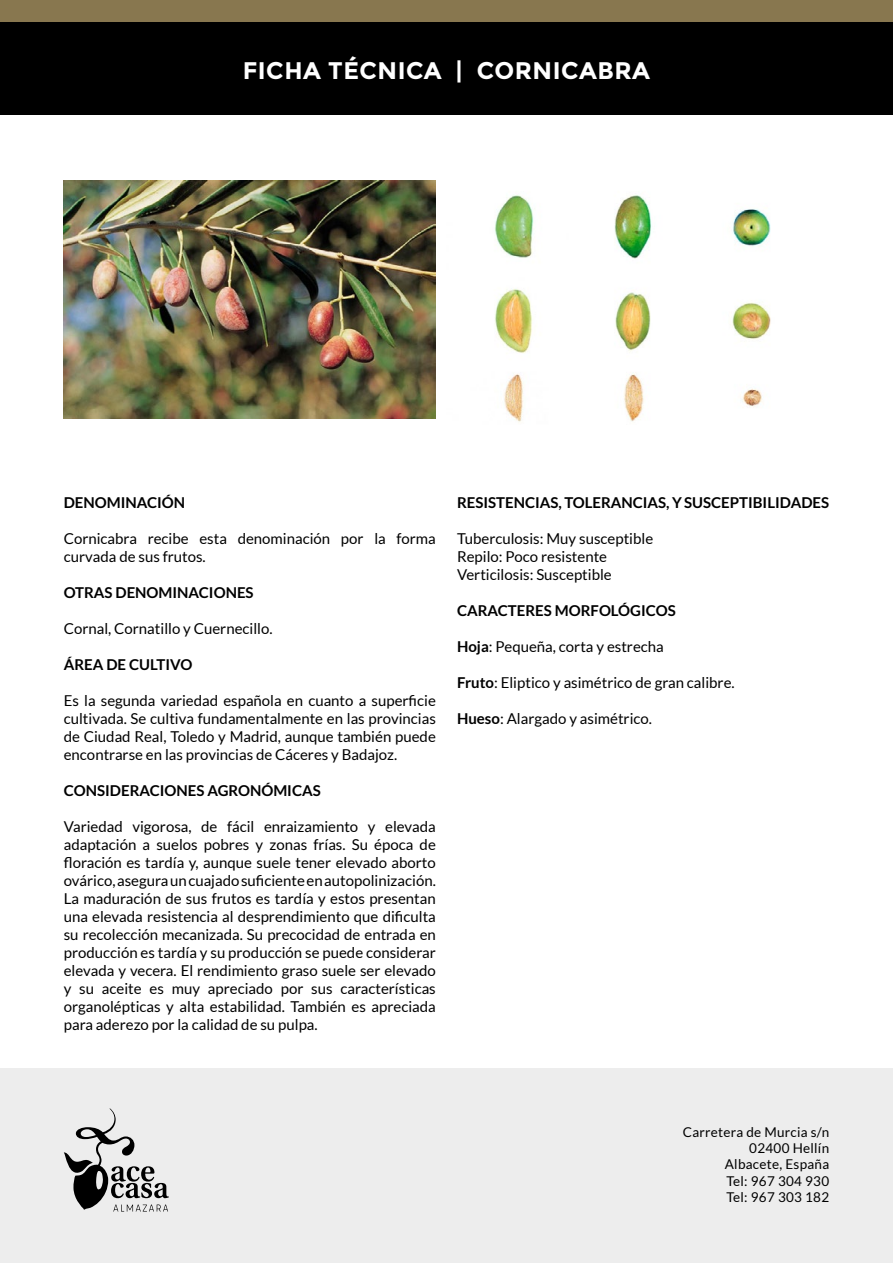
<style>
.page{position:relative;width:893px;height:1263px;background:#fff}
.page>*{position:absolute;margin:0;border:0;box-sizing:border-box;transform-origin:0 0}
.t1{font:700 24px "Montserrat";letter-spacing:.02em;color:#fff}
.t2{font:15px/18px "Lato";color:#000}
.t3{font:700 15px "Lato";color:#000}
.t4{font:13.5px/16.2px "Lato";letter-spacing:.02em;color:#000;text-align:right}
.s1{font-weight:700}
</style>
<div class="page">
<div style="left:0;top:21px;width:893px;height:94px;background:#000"></div>
<div style="left:0;top:0;width:893px;height:21px;background:#88774f"></div>
<div style="left:0;top:1068px;width:893px;height:195px;background:#ededed"></div>
<svg style="left:64px;top:1108px;width:105px;height:103px"></svg>
<img style="left:494px;top:195px;width:277px;height:227px">
<img style="left:64px;top:181px;width:372px;height:238px">
<h1 class="t1" style="left:243px;top:56px;width:409px">FICHA TÉCNICA | CORNICABRA</h1>
<p class="t3" style="left:64px;top:494px;width:123px">DENOMINACIÓN</p>
<p class="t2" style="left:64px;top:529px;width:374px">Cornicabra recibe esta denominación por la forma curvada de sus frutos.</p>
<p class="t3" style="left:64px;top:584px;width:191px">OTRAS DENOMINACIONES</p>
<p class="t2" style="left:64px;top:619px;width:210px">Cornal, Cornatillo y Cuernecillo.</p>
<p class="t3" style="left:64px;top:656px;width:130px">ÁREA DE CULTIVO</p>
<p class="t2" style="left:64px;top:691px;width:374px;text-align:justify">Es la segunda variedad española en cuanto a superficie cultivada. Se cultiva fundamentalmente en las provincias de Ciudad Real, Toledo y Madrid, aunque también puede encontrarse en las provincias de Cáceres y Badajoz.</p>
<p class="t3" style="left:64px;top:782px;width:258px">CONSIDERACIONES AGRONÓMICAS</p>
<p class="t2" style="left:64px;top:817px;width:374px;text-align:justify">Variedad vigorosa, de fácil enraizamiento y elevada adaptación a suelos pobres y zonas frías. Su época de floración es tardía y, aunque suele tener elevado aborto ovárico, asegura un cuajado suficiente en autopolinización.<br>La maduración de sus frutos es tardía y estos presentan una elevada resistencia al desprendimiento que dificulta su recolección mecanizada. Su precocidad de entrada en producción es tardía y su producción se puede considerar elevada y vecera. El rendimiento graso suele ser elevado y su aceite es muy apreciado por sus características organolépticas y alta estabilidad. También es apreciada para aderezo por la calidad de su pulpa.</p>
<p class="t3" style="left:457px;top:494px;width:374px">RESISTENCIAS, TOLERANCIAS, Y SUSCEPTIBILIDADES</p>
<p class="t2" style="left:457px;top:529px;width:198px">Tuberculosis: Muy susceptible<br>Repilo: Poco resistente<br>Verticilosis: Susceptible</p>
<p class="t3" style="left:457px;top:602px;width:220px">CARACTERES MORFOLÓGICOS</p>
<p class="t2" style="left:457px;top:637px;width:208px"><span class="s1">Hoja</span>: Pequeña, corta y estrecha</p>
<p class="t2" style="left:457px;top:673px;width:279px"><span class="s1">Fruto</span>: Eliptico y asimétrico de gran calibre.</p>
<p class="t2" style="left:457px;top:709px;width:196px"><span class="s1">Hueso</span>: Alargado y asimétrico.</p>
<p class="t4" style="left:683px;top:1124px;width:148px">Carretera de Murcia s/n<br>02400 Hellín<br>Albacete, España<br>Tel: 967 304 930<br>Tel: 967 303 182</p>
</div>
